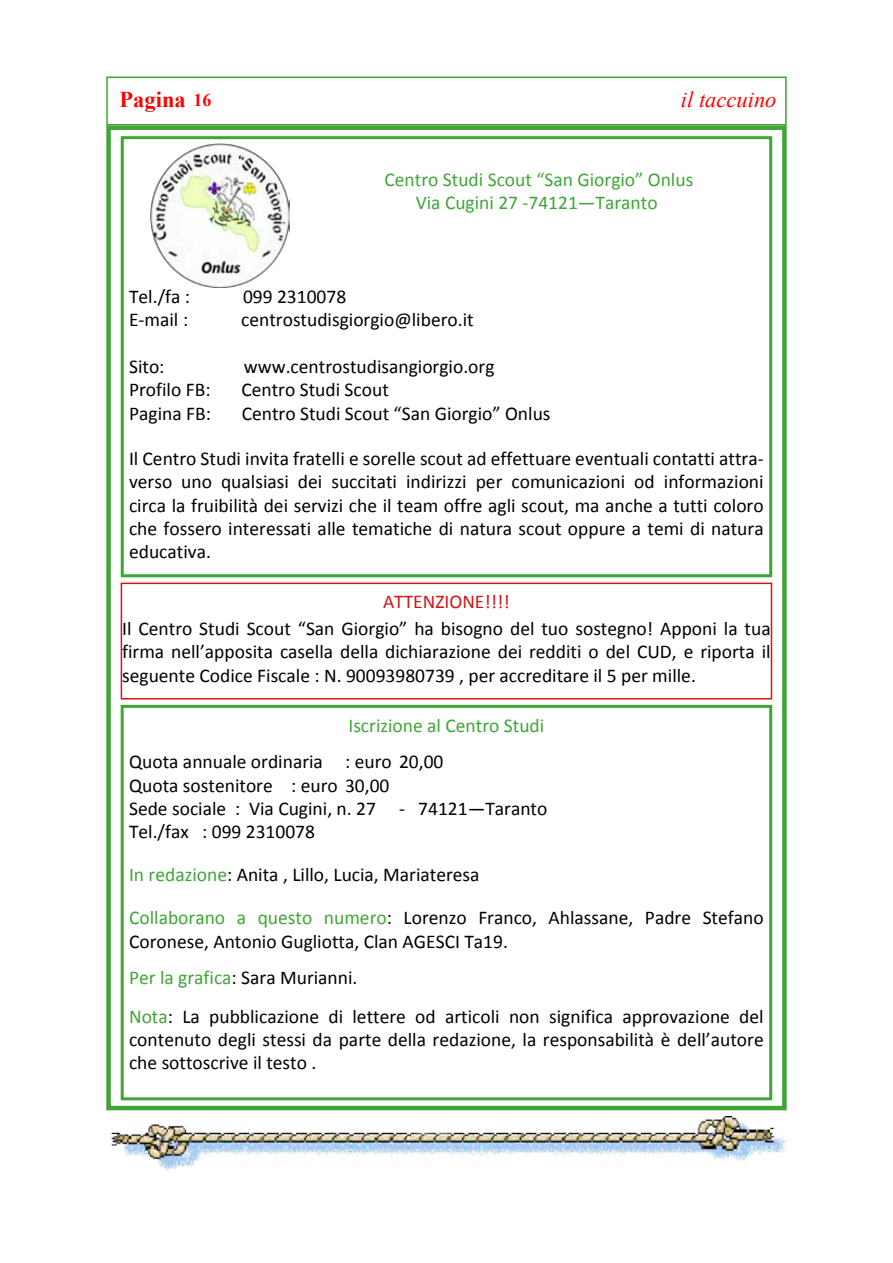
<style>
.page{position:relative;width:893px;height:1263px;background:#fff}
.page>*{position:absolute;margin:0;border:0;box-sizing:border-box;transform-origin:0 0}
.t1{font:italic 22.5px "Times New Roman";color:#f00}
.t2{font:700 22.5px "Times New Roman";color:#f00}
.t3{font:19.5px/23.4px "Calibri";color:#000;text-align:justify}
.t4{font:19.5px/23.4px "Calibri";color:#3fa535;text-align:center}
.t5{font:19.5px "Calibri";color:#cd171a}
.s1{font-size:18px}
.s2{color:#3fa535}
</style>
<div class="page">
<div style="left:106px;top:77px;width:681px;height:48px;border:2px solid #3fa535"></div>
<img style="left:111px;top:1116px;width:676px;height:55px">
<div style="left:106px;top:125px;width:681px;height:985px;border:4px solid #3fa535"></div>
<div style="left:121px;top:136px;width:651px;height:441px;border:3px solid #3fa535"></div>
<div style="left:121px;top:705px;width:651px;height:395px;border:3px solid #3fa535"></div>
<img style="left:150px;top:144px;width:139px;height:143px">
<div style="left:121px;top:583px;width:651px;height:116px;border:2px solid #cd171a"></div>
<p class="t2" style="left:120px;top:84px;width:93px">Pagina <span class="s1">16</span></p>
<p class="t1" style="left:681px;top:84px;width:97px">il taccuino</p>
<p class="t4" style="left:384px;top:168px;width:310px">Centro Studi Scout “San Giorgio” Onlus<br>Via Cugini 27 -74121—Taranto</p>
<p class="t3" style="left:129px;top:285px;width:63px">Tel./fa :</p>
<p class="t3" style="left:243px;top:285px;width:105px">099 2310078</p>
<p class="t3" style="left:129px;top:308px;width:61px">E-mail :</p>
<p class="t3" style="left:241px;top:308px;width:234px">centrostudisgiorgio@libero.it</p>
<p class="t3" style="left:129px;top:355px;width:37px">Sito:</p>
<p class="t3" style="left:244px;top:355px;width:252px">www.centrostudisangiorgio.org</p>
<p class="t3" style="left:129px;top:378px;width:83px">Profilo FB:</p>
<p class="t3" style="left:241px;top:378px;width:149px">Centro Studi Scout</p>
<p class="t3" style="left:129px;top:402px;width:83px">Pagina FB:</p>
<p class="t3" style="left:242px;top:402px;width:310px">Centro Studi Scout “San Giorgio” Onlus</p>
<p class="t3" style="left:129px;top:447px;width:636px">Il Centro Studi invita fratelli e sorelle scout ad effettuare eventuali contatti attra&shy;verso uno qualsiasi dei succitati indirizzi per comunicazioni od informazioni circa la fruibilità dei servizi che il team offre agli scout, ma anche a tutti coloro che fossero interessati alle tematiche di natura scout oppure a temi di natura educativa.</p>
<p class="t5" style="left:383px;top:589px;width:128px">ATTENZIONE!!!!</p>
<p class="t3" style="left:122px;top:617px;width:650px">Il Centro Studi Scout “San Giorgio” ha bisogno del tuo sostegno! Apponi la tua firma nell’apposita casella della dichiarazione dei redditi o del CUD, e riporta il seguente Codice Fiscale : N. 90093980739 , per accreditare il 5 per mille.</p>
<p class="t4" style="left:348px;top:714px;width:197px">Iscrizione al Centro Studi</p>
<p class="t3" style="left:129px;top:750px;width:420px;text-align:left">Quota annuale ordinaria : euro 20,00<br>Quota sostenitore : euro 30,00<br>Sede sociale : Via Cugini, n. 27 - 74121—Taranto Tel./fax : 099 2310078</p>
<p class="t3" style="left:129px;top:853px;width:636px;line-height:42.9px"><span class="s2">In redazione</span>: Anita , Lillo, Lucia, Mariateresa<br><span class="s2">Collaborano a questo numero</span>: Lorenzo Franco, Ahlassane, Padre Stefano</p>
<p class="t3" style="left:129px;top:923px;width:380px;line-height:36px">Coronese, Antonio Gugliotta, Clan AGESCI Ta19.<br><span class="s2">Per la grafica</span>: Sara Murianni.</p>
<p class="t3" style="left:129px;top:1004px;width:636px"><span class="s2">Nota</span>: La pubblicazione di lettere od articoli non significa approvazione del contenuto degli stessi da parte della redazione, la responsabilità è dell’autore che sottoscrive il testo .</p>
</div>
